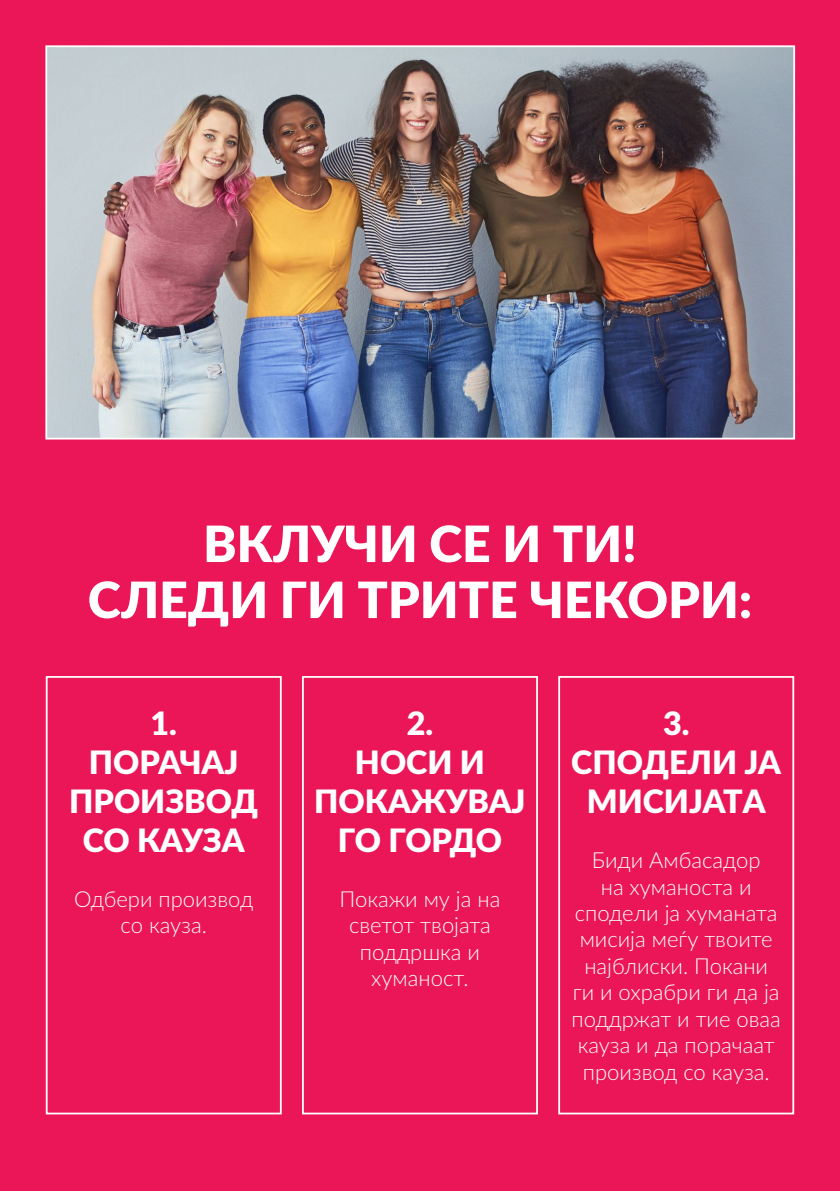
<style>
.page{position:relative;width:840px;height:1191px;background:#fff}
.page>*{position:absolute;margin:0;border:0;box-sizing:border-box;transform-origin:0 0}
.t1{font:900 50px/56px "Lato";color:#fff;text-align:center}
.t2{font:900 32.2px/38.6px "Lato";color:#fff;text-align:center}
.t3{font:300 22px/26.4px "Lato";color:#fff;text-align:center}
</style>
<div class="page">
<div style="left:0;top:0;width:839px;height:1191px;background:#ea1657"></div>
<div style="left:46px;top:676px;width:235px;height:438px;border:2px solid #fff"></div>
<div style="left:302px;top:676px;width:235px;height:438px;border:2px solid #fff"></div>
<div style="left:558px;top:676px;width:235px;height:438px;border:2px solid #fff"></div>
<img style="left:48px;top:48px;width:743px;height:388px">
<div style="left:45px;top:45px;width:749px;height:394px;border:2px solid #fff"></div>
<h1 class="t1" style="left:88px;top:513px;width:665px">ВКЛУЧИ СЕ И ТИ!<br>СЛЕДИ ГИ ТРИТЕ ЧЕКОРИ:</h1>
<h2 class="t2" style="left:69px;top:703px;width:190px">1.<br>ПОРАЧАЈ<br>ПРОИЗВОД<br>СО КАУЗА</h2>
<p class="t3" style="left:74px;top:885px;width:180px">Одбери производ со кауза.</p>
<h2 class="t2" style="left:314px;top:703px;width:213px">2.<br>НОСИ И<br>ПОКАЖУВАЈ<br>ГО ГОРДО</h2>
<p class="t3" style="left:339px;top:885px;width:162px">Покажи му ја на светот твојата поддршка и хуманост.</p>
<h2 class="t2" style="left:571px;top:703px;width:211px">3.<br>СПОДЕЛИ ЈА<br>МИСИЈАТА</h2>
<p class="t3" style="left:571px;top:846px;width:211px">Биди Амбасадор<br>на хуманоста и сподели ја хуманата мисија меѓу твоите најблиски. Покани ги и охрабри ги да ја поддржат и тие оваа кауза и да порачаат производ со кауза.</p>
</div>
